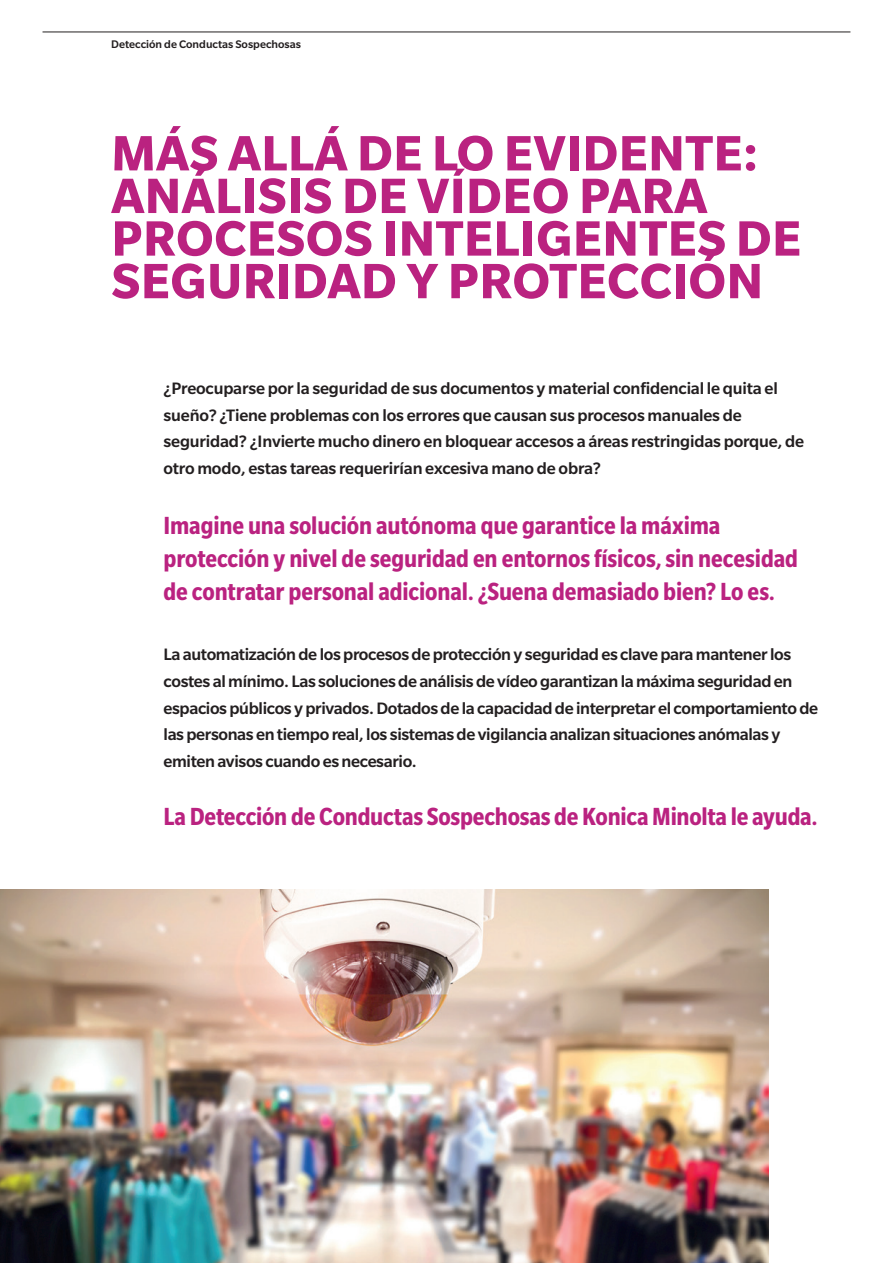
<style>
.page{position:relative;width:893px;height:1263px;background:#fff}
.page>*{position:absolute;margin:0;border:0;box-sizing:border-box;transform-origin:0 0}
.Brochure_Head_Bold_3{font:700 54px/42.6px "Slate Pro";letter-spacing:.01em;color:#ba2280}
.Brochure_Subhead_Bol{font:700 condensed 27px/33px "Slate Pro";letter-spacing:-.005em;color:#ba2280}
.Brochure_Introhead_B{font:700 condensed 27px "Slate Pro";letter-spacing:-.01em;color:#ba2280}
.Brochure_Intro_Med_1{font:500 18px/26.7px "Slate Pro";letter-spacing:-.02em;color:#231f20}
.t1{font:500 12px "Slate Pro";color:#231f20}
</style>
<div class="page">
<img style="left:0;top:889px;width:769px;height:374px">
<hr style="left:43px;top:32px;width:807px;height:1px;background:#231f20">
<p class="t1" style="left:111px;top:38px;width:191px">Detección de Conductas Sospechosas</p>
<p class="Brochure_Head_Bold_3" style="left:111px;top:131px;width:691px">MÁS ALLÁ DE LO EVIDENTE:<br>ANÁLISIS DE VÍDEO PARA<br>PROCESOS INTELIGENTES DE<br>SEGURIDAD Y PROTECCIÓN</p>
<p class="Brochure_Intro_Med_1" style="left:164px;top:375px;width:642px">¿Preocuparse por la seguridad de sus documentos y material confidencial le quita el sueño? ¿Tiene problemas con los errores que causan sus procesos manuales de seguridad? ¿Invierte mucho dinero en bloquear accesos a áreas restringidas porque, de otro modo, estas tareas requerirían excesiva mano de obra?</p>
<p class="Brochure_Subhead_Bol" style="left:164px;top:508px;width:636px">Imagine una solución autónoma que garantice la máxima protección y nivel de seguridad en entornos físicos, sin necesidad de contratar personal adicional. ¿Suena demasiado bien? Lo es.</p>
<p class="Brochure_Intro_Med_1" style="left:164px;top:641px;width:656px">La automatización de los procesos de protección y seguridad es clave para mantener los costes al mínimo. Las soluciones de análisis de vídeo garantizan la máxima seguridad en espacios públicos y privados. Dotados de la capacidad de interpretar el comportamiento de las personas en tiempo real, los sistemas de vigilancia analizan situaciones anómalas y emiten avisos cuando es necesario.</p>
<p class="Brochure_Introhead_B" style="left:164px;top:803px;width:656px">La Detección de Conductas Sospechosas de Konica Minolta le ayuda.</p>
</div>
